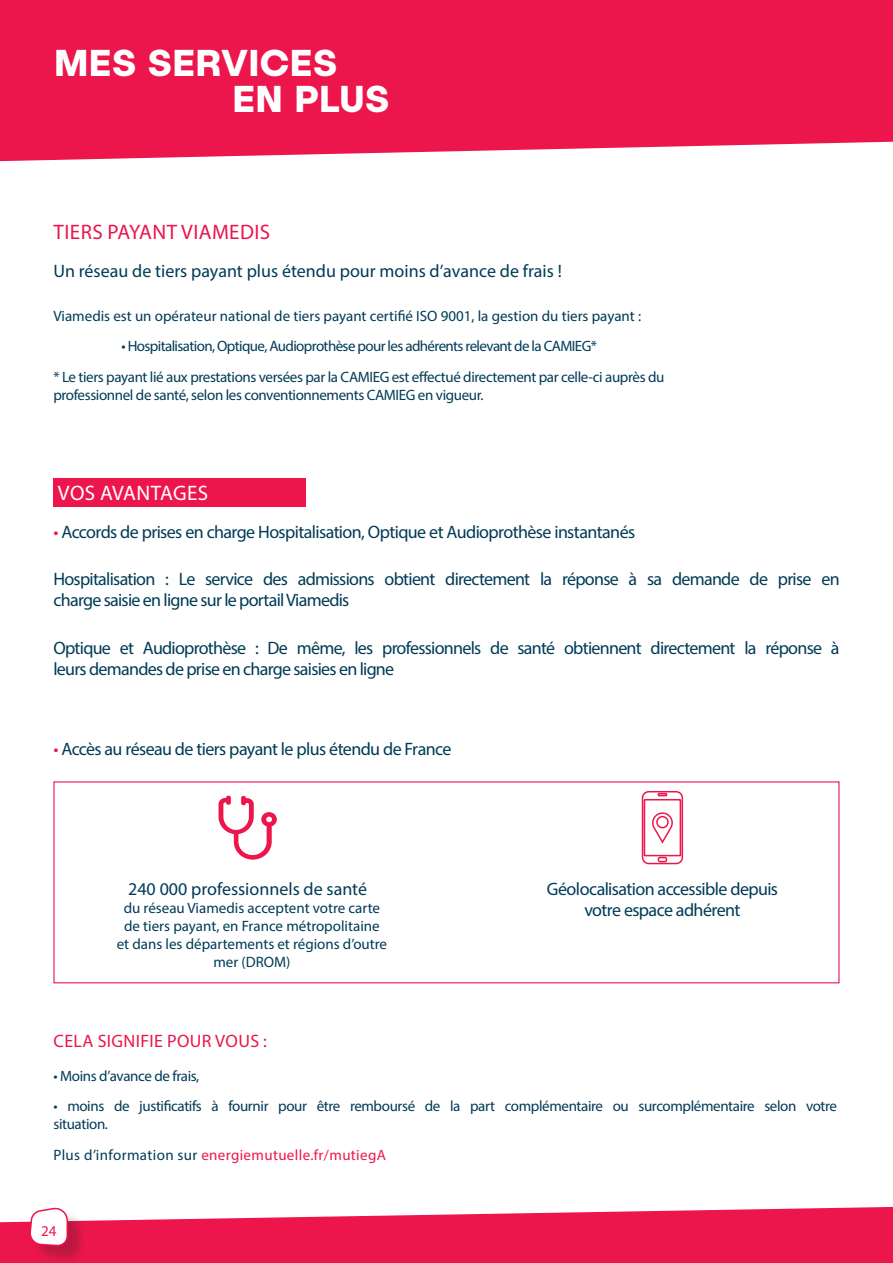
<style>
.page{position:relative;width:893px;height:1263px;background:#fff}
.page>*{position:absolute;margin:0;border:0;box-sizing:border-box;transform-origin:0 0}
.t1{font:700 37.5px "Publica Sans";letter-spacing:.01em;color:#fff}
.t2{font:21px "Myriad Pro";letter-spacing:.02em;color:#eb154c}
.t3{font:21px "Myriad Pro";letter-spacing:.02em;color:#fff}
.Courant2{font:18px/21.6px "Myriad Pro";letter-spacing:-.04em;color:#003b57}
.Courant2-2{font:18px "Myriad Pro";color:#003b57}
.t4{font:18px "Myriad Pro";letter-spacing:.02em;color:#eb154c}
.Courant2-3{font:15px/18px "Myriad Pro";letter-spacing:-.025em;color:#003b57}
.Courant2-4{font:15px/18px "Myriad Pro";color:#003b57;text-align:center}
.Titre_COURANT{font:15px "Myriad Pro";color:#003b57}
.Courant2-5{font:15px "Myriad Pro";letter-spacing:.025em;color:#ed164c}
.s1{color:#ed164c}
.s2{color:#003b57}
</style>
<div class="page">
<div style="left:0;top:0;width:893px;height:161px;background:#ed164c"></div>
<svg style="left:0;top:1207px;width:893px;height:56px;background:#ef3362"></svg>
<div style="left:32px;top:1210px;width:55px;height:53px;background:#231f20;opacity:.25"></div>
<svg style="left:28px;top:1207px;width:41px;height:40px"></svg>
<div style="left:53px;top:478px;width:253px;height:29px;background:#ed164c"></div>
<svg style="left:219px;top:796px;width:58px;height:64px"></svg>
<svg style="left:641px;top:791px;width:43px;height:74px"></svg>
<p class="t1" style="left:54px;top:38px;width:285px">MES SERVICES</p>
<p class="t1" style="left:232px;top:74px;width:158px">EN PLUS</p>
<p class="t2" style="left:54px;top:219px;width:218px">TIERS PAYANT VIAMEDIS</p>
<p class="Courant2-2" style="left:53px;top:260px;width:510px">Un réseau de tiers payant plus étendu pour moins d’avance de frais !</p>
<p class="Titre_COURANT" style="left:53px;top:306px;width:589px">Viamedis est un opérateur national de tiers payant certifié ISO 9001, la gestion du tiers payant :</p>
<p class="Courant2-3" style="left:121px;top:337px;width:477px">• Hospitalisation, Optique, Audioprothèse pour les adhérents relevant de la CAMIEG*</p>
<p class="Courant2-3" style="left:53px;top:368px;width:612px">* Le tiers payant lié aux prestations versées par la CAMIEG est effectué directement par celle-ci auprès du professionnel de santé, selon les conventionnements CAMIEG en vigueur.</p>
<p class="t3" style="left:58px;top:480px;width:152px">VOS AVANTAGES</p>
<p class="Courant2" style="left:53px;top:521px;width:583px"><span class="s1">•</span> Accords de prises en charge Hospitalisation, Optique et Audioprothèse instantanés</p>
<p class="Courant2" style="left:53px;top:568px;width:788px">Hospitalisation : Le service des admissions obtient directement la réponse à sa demande de prise en charge saisie en ligne sur le portail Viamedis</p>
<p class="Courant2" style="left:53px;top:636px;width:788px">Optique et Audioprothèse : De même, les professionnels de santé obtiennent directement la réponse à leurs demandes de prise en charge saisies en ligne</p>
<p class="Courant2" style="left:53px;top:738px;width:399px"><span class="s1">•</span> Accès au réseau de tiers payant le plus étendu de France</p>
<p class="Courant2-2" style="left:128px;top:878px;width:241px">240 000 professionnels de santé</p>
<p class="Courant2-4" style="left:117px;top:898px;width:272px">du réseau Viamedis acceptent votre carte de tiers payant, en France métropolitaine et dans les départements et régions d’outre mer (DROM)</p>
<p class="Courant2" style="left:547px;top:878px;width:233px;text-align:center">Géolocalisation accessible depuis votre espace adhérent</p>
<p class="t4" style="left:54px;top:1029px;width:215px">CELA SIGNIFIE POUR VOUS :</p>
<p class="Courant2-3" style="left:53px;top:1066px;width:147px">• Moins d’avance de frais,</p>
<p class="Courant2-3" style="left:53px;top:1097px;width:785px">• moins de justificatifs à fournir pour être remboursé de la part complémentaire ou surcomplémentaire selon votre situation.</p>
<p class="Courant2-5" style="left:53px;top:1146px;width:334px"><span class="s2">Plus d’information sur</span> energiemutuelle.fr/mutiegA</p>
<p class="Courant2-5" style="left:41px;top:1222px;width:17px">24</p>
</div>
